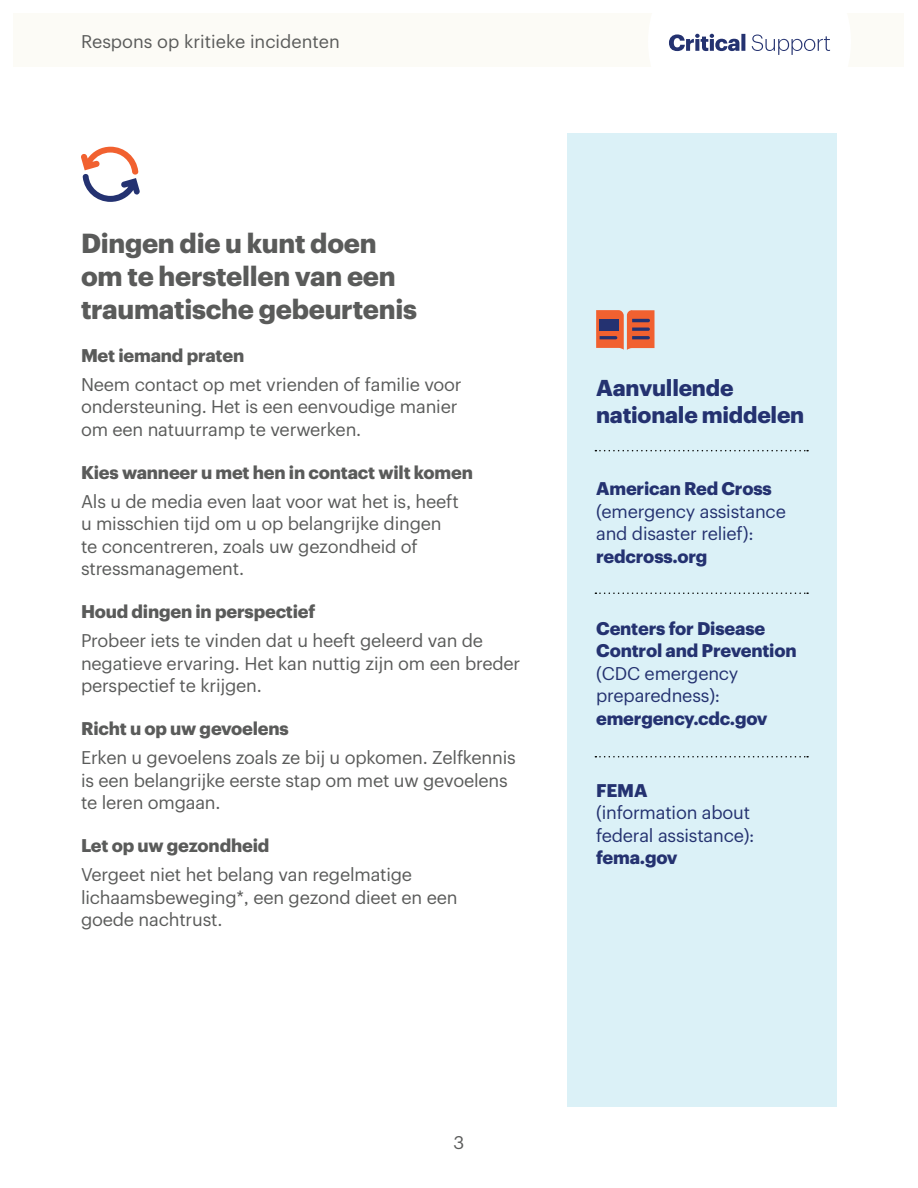
<style>
.page{position:relative;width:918px;height:1188px;background:#fff}
.page>*{position:absolute;margin:0;border:0;box-sizing:border-box;transform-origin:0 0}
.t1{font:700 27px/33px "Graphik UHG";letter-spacing:-.01em;color:#5a5b5a}
.t2{font:700 22.5px/27px "Graphik UHG";letter-spacing:-.01em;color:#243270}
.t3{font:18px/22.5px "Graphik UHG";letter-spacing:-.01em;color:#5a5b5a}
.t4{font:700 18px "Graphik UHG";letter-spacing:-.01em;color:#5a5b5a}
.t5{font:18px/22.5px "Graphik UHG";letter-spacing:-.01em;color:#243270}
.t6{font:700 18px/22.5px "Graphik UHG";letter-spacing:-.01em;color:#243270}
.t7{font:700 18px "Graphik UHG";letter-spacing:-.01em;color:#243271}
</style>
<div class="page">
<div style="left:14px;top:14px;width:890px;height:54px;background:#fcfbf6"></div>
<svg style="left:648px;top:33px;width:189px;height:101px"></svg>
<div style="left:567px;top:134px;width:270px;height:973px;background:#dbf1f7"></div>
<svg style="left:595px;top:756px;width:213px;height:2px"></svg>
<svg style="left:595px;top:592px;width:213px;height:2px"></svg>
<svg style="left:595px;top:450px;width:213px;height:1px"></svg>
<svg style="left:81px;top:147px;width:59px;height:55px"></svg>
<svg style="left:596px;top:310px;width:59px;height:40px;background:#d76e51"></svg>
<div style="left:599px;top:319px;width:20px;height:12px;background:#243271"></div>
<p class="t3" style="left:81px;top:29px;width:260px">Respons op kritieke incidenten</p>
<h1 class="t1" style="left:81px;top:224px;width:338px">Dingen die u kunt doen om te herstellen van een traumatische gebeurtenis</h1>
<p class="t4" style="left:81px;top:341px;width:165px">Met iemand praten</p>
<p class="t3" style="left:81px;top:372px;width:382px">Neem contact op met vrienden of familie voor ondersteuning. Het is een eenvoudige manier om een natuurramp te verwerken.</p>
<p class="t4" style="left:81px;top:458px;width:393px">Kies wanneer u met hen in contact wilt komen</p>
<p class="t3" style="left:81px;top:489px;width:379px">Als u de media even laat voor wat het is, heeft u misschien tijd om u op belangrijke dingen te concentreren, zoals uw gezondheid of stressmanagement.</p>
<p class="t4" style="left:81px;top:598px;width:236px">Houd dingen in perspectief</p>
<p class="t3" style="left:81px;top:628px;width:441px">Probeer iets te vinden dat u heeft geleerd van de negatieve ervaring. Het kan nuttig zijn om een breder perspectief te krijgen.</p>
<p class="t4" style="left:81px;top:715px;width:209px">Richt u op uw gevoelens</p>
<p class="t3" style="left:81px;top:745px;width:436px">Erken u gevoelens zoals ze bij u opkomen. Zelfkennis is een belangrijke eerste stap om met uw gevoelens te leren omgaan.</p>
<p class="t4" style="left:81px;top:832px;width:190px">Let op uw gezondheid</p>
<p class="t3" style="left:81px;top:862px;width:378px">Vergeet niet het belang van regelmatige lichaamsbeweging*, een gezond dieet en een goede nachtrust.</p>
<p class="t2" style="left:596px;top:372px;width:210px">Aanvullende nationale middelen</p>
<p class="t6" style="left:596px;top:476px;width:177px">American Red Cross</p>
<p class="t5" style="left:596px;top:498px;width:191px">(emergency assistance and disaster relief):</p>
<p class="t7" style="left:596px;top:542px;width:113px">redcross.org</p>
<p class="t6" style="left:596px;top:615px;width:202px">Centers for Disease<br>Control and Prevention</p>
<p class="t5" style="left:596px;top:660px;width:144px">(CDC emergency preparedness):</p>
<p class="t7" style="left:596px;top:704px;width:173px">emergency.cdc.gov</p>
<p class="t6" style="left:596px;top:777px;width:53px">FEMA</p>
<p class="t5" style="left:596px;top:800px;width:160px">(information about federal assistance):</p>
<p class="t6" style="left:596px;top:845px;width:83px">fema.gov</p>
<p class="t3" style="left:454px;top:1129px;width:12px">3</p>
</div>
